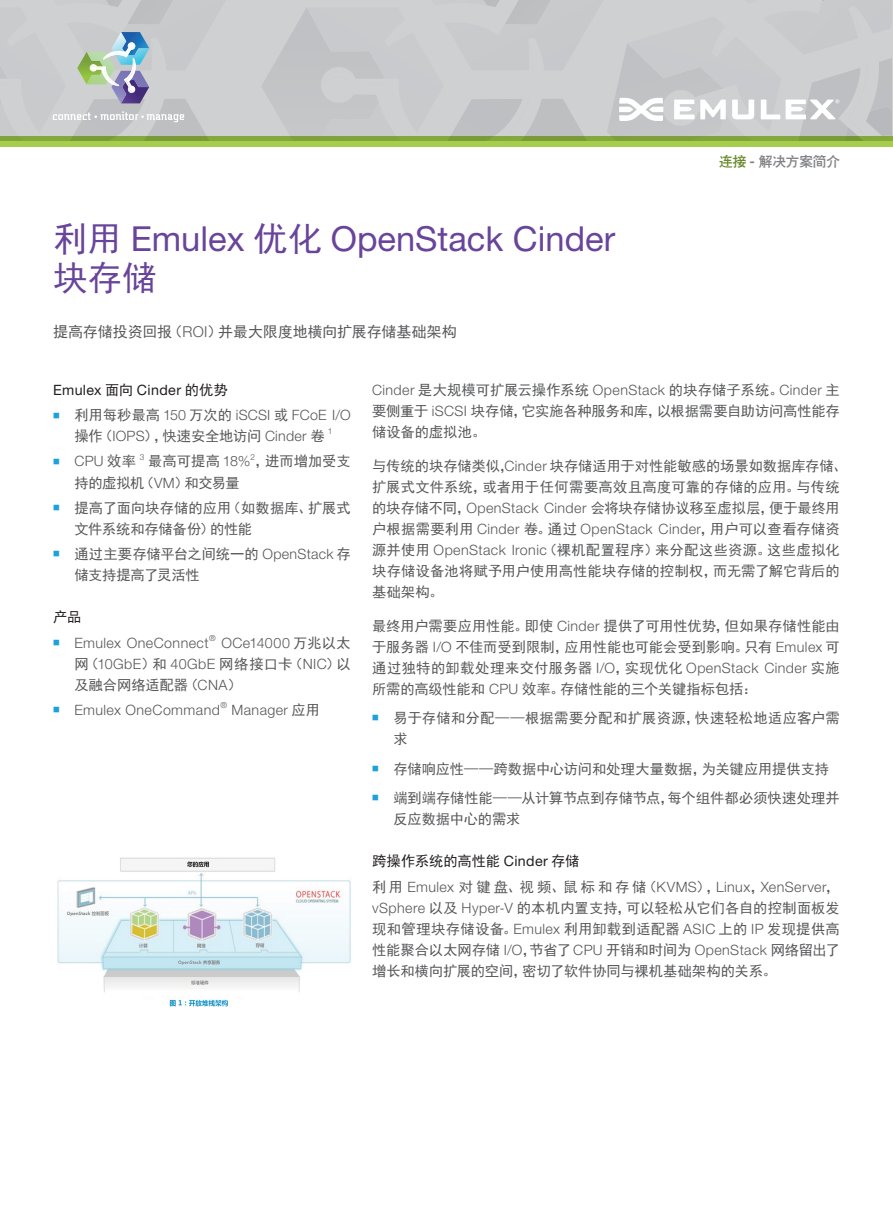
<style>
.page{position:relative;width:893px;height:1212px;background:#fff}
.page>*{position:absolute;margin:0;border:0;box-sizing:border-box;transform-origin:0 0}
.t1{font:34.5px/39px "Helvetica Neue";color:#68449b}
.t2{font:15px "Sim Hei";letter-spacing:-.01em;color:#57585a}
.t3{font:14.25px/21px "Sim Hei";color:#57585a}
.t4{font:300 14.25px/21px "Helvetica Neue";letter-spacing:.03em;color:#57585a;text-align:center}
.t5{font:14.25px/21px "Sim Hei";letter-spacing:.025em;color:#57585a}
.t6{font:14.25px "Sim Hei";letter-spacing:-.005em;color:#231f20}
.t7{font:14.25px "Helvetica Neue";letter-spacing:.025em;color:#231f20}
.t8{font:14.25px "Sim Hei";letter-spacing:-.025em;color:#57585a}
.t9{font:13.5px "CT Cu Hei SJ";color:#808285}
.t10{font:300 8.25px "Helvetica Neue";color:#57585a}
.s1{font-family:"Sim Hei"}
.s2{font-family:"Helvetica Neue";font-weight:300}
.s3{color:#6a8a2f}
.s4{font-family:"Helvetica Neue";font-weight:700}
.s5{font-family:"Sim Hei";font-weight:400}
.s6{font-family:"Helvetica Neue"}
</style>
<div class="page">
<div style="left:0;top:0;width:893px;height:141px;background:#cfd0d2"></div>
<svg style="left:262px;top:0;width:630px;height:136px"></svg>
<svg style="left:0;top:0;width:206px;height:136px"></svg>
<svg style="left:0;top:136px;width:893px;height:11px;background:#93b944"></svg>
<img style="left:57px;top:857px;width:294px;height:150px">
<p class="t1" style="left:53px;top:219px;width:564px"><span class="s1">利用</span> Emulex <span class="s1">优化</span> OpenStack Cinder<span class="s1">块存储</span></p>
<p class="t2" style="left:53px;top:324px;width:405px">提高存储投资回报（<span class="s2">ROI</span>）并最大限度地横向扩展存储基础架构</p>
<p class="t9" style="left:719px;top:155px;width:122px"><span class="s3">连接</span> <span class="s4">-</span> 解决方案简介</p>
<p class="t7" style="left:53px;top:381px;width:176px">Emulex <span class="s1">面向</span> Cinder <span class="s1">的优势</span></p>
<p class="t4" style="left:53px;top:404px;width:299px"><sup>■</sup> <span class="s5">利用每秒最高</span> 150 <span class="s5">万次的</span> iSCSI <span class="s5">或</span> FCoE I/O<span class="s5">操作（</span>IOPS<span class="s5">），快速安全地访问</span> Cinder <span class="s5">卷</span></p>
<p class="t10" style="left:328px;top:426px;width:6px">1</p>
<p class="t4" style="left:53px;top:451px;width:84px"><sup>■</sup> CPU <span class="s5">效率</span></p>
<p class="t10" style="left:140px;top:452px;width:6px">3</p>
<p class="t3" style="left:148px;top:451px;width:204px">最高可提高 <span class="s2">18%</span> ，进而增加受支</p>
<p class="t10" style="left:250px;top:452px;width:6px">2</p>
<p class="t8" style="left:74px;top:475px;width:167px">持的虚拟机（<span class="s2">VM</span>）和交易量</p>
<p class="t3" style="left:74px;top:497px;width:278px;text-indent:-21px"><sup>■</sup> 提高了面向块存储的应用（如数据库、扩展式文件系统和存储备份）的性能</p>
<p class="t3" style="left:74px;top:543px;width:278px;text-indent:-21px"><sup>■</sup> 通过主要存储平台之间统一的 <span class="s2">OpenStack</span> 存储支持提高了灵活性</p>
<p class="t6" style="left:53px;top:610px;width:30px">产品</p>
<p class="t4" style="left:53px;top:632px;width:157px"><sup>■</sup> Emulex OneConnect</p>
<p class="t10" style="left:209px;top:633px;width:8px">®</p>
<p class="t3" style="left:74px;top:632px;width:278px;text-align:justify;text-indent:147px"><span class="s2">OCe14000</span> 万兆以太网（<span class="s2">10GbE</span>）和 <span class="s2">40GbE</span> 网络接口卡（<span class="s2">NIC</span>）以及融合网络适配器（<span class="s2">CNA</span>）</p>
<p class="t4" style="left:53px;top:699px;width:168px"><sup>■</sup> Emulex OneCommand</p>
<p class="t10" style="left:220px;top:700px;width:8px">®</p>
<p class="t4" style="left:231px;top:699px;width:90px">Manager <span class="s5">应用</span></p>
<p class="t3" style="left:372px;top:379px;width:469px;text-align:justify"><span class="s2">Cinder</span> 是大规模可扩展云操作系统 <span class="s2">OpenStack</span> 的块存储子系统。<span class="s2">Cinder</span> 主要侧重于 <span class="s2">iSCSI</span> 块存储，它实施各种服务和库，以根据需要自助访问高性能存储设备的虚拟池。</p>
<p class="t3" style="left:372px;top:455px;width:476px">与传统的块存储类似，<span class="s2">Cinder</span> 块存储适用于对性能敏感的场景如数据库存储、扩展式文件系统，或者用于任何需要高效且高度可靠的存储的应用。与传统的块存储不同，<span class="s2">OpenStack Cinder</span> 会将块存储协议移至虚拟层，便于最终用户根据需要利用 <span class="s2">Cinder</span> 卷。通过 <span class="s2">OpenStack Cinder</span>，用户可以查看存储资源并使用 <span class="s2">OpenStack Ironic</span>（裸机配置程序）来分配这些资源。这些虚拟化块存储设备池将赋予用户使用高性能块存储的控制权，而无需了解它背后的基础架构。</p>
<p class="t3" style="left:372px;top:615px;width:469px;text-align:justify">最终用户需要应用性能。即使 <span class="s2">Cinder</span> 提供了可用性优势，但如果存储性能由于服务器 <span class="s2">I/O</span> 不佳而受到限制，应用性能也可能会受到影响。只有 <span class="s2">Emulex</span> 可通过独特的卸载处理来交付服务器 <span class="s2">I/O</span>，实现优化 <span class="s2">OpenStack Cinder</span> 实施所需的高级性能和 <span class="s2">CPU</span> 效率。存储性能的三个关键指标包括：</p>
<p class="t5" style="left:393px;top:707px;width:448px;text-indent:-21px"><sup>■</sup> 易于存储和分配——根据需要分配和扩展资源，快速轻松地适应客户需求</p>
<p class="t3" style="left:372px;top:758px;width:459px"><sup>■</sup> 存储响应性——跨数据中心访问和处理大量数据，为关键应用提供支持</p>
<p class="t3" style="left:393px;top:787px;width:448px;text-indent:-21px"><sup>■</sup> 端到端存储性能——从计算节点到存储节点，每个组件都必须快速处理并反应数据中心的需求</p>
<p class="t6" style="left:372px;top:854px;width:209px">跨操作系统的高性能 <span class="s6">Cinder</span> 存储</p>
<p class="t3" style="left:372px;top:876px;width:469px;text-align:justify">利用 <span class="s2">Emulex</span> 对键盘、视频、鼠标和存储（<span class="s2">KVMS</span>），<span class="s2">Linux</span>，<span class="s2">XenServer</span>，<span class="s2">vSphere</span> 以及 <span class="s2">Hyper-V</span> 的本机内置支持，可以轻松从它们各自的控制面板发现和管理块存储设备。<span class="s2">Emulex</span> 利用卸载到适配器 <span class="s2">ASIC</span> 上的 <span class="s2">IP</span> 发现提供高性能聚合以太网存储 <span class="s2">I/O</span>，节省了 <span class="s2">CPU</span> 开销和时间为 <span class="s2">OpenStack</span> 网络留出了增长和横向扩展的空间，密切了软件协同与裸机基础架构的关系。</p>
</div>
